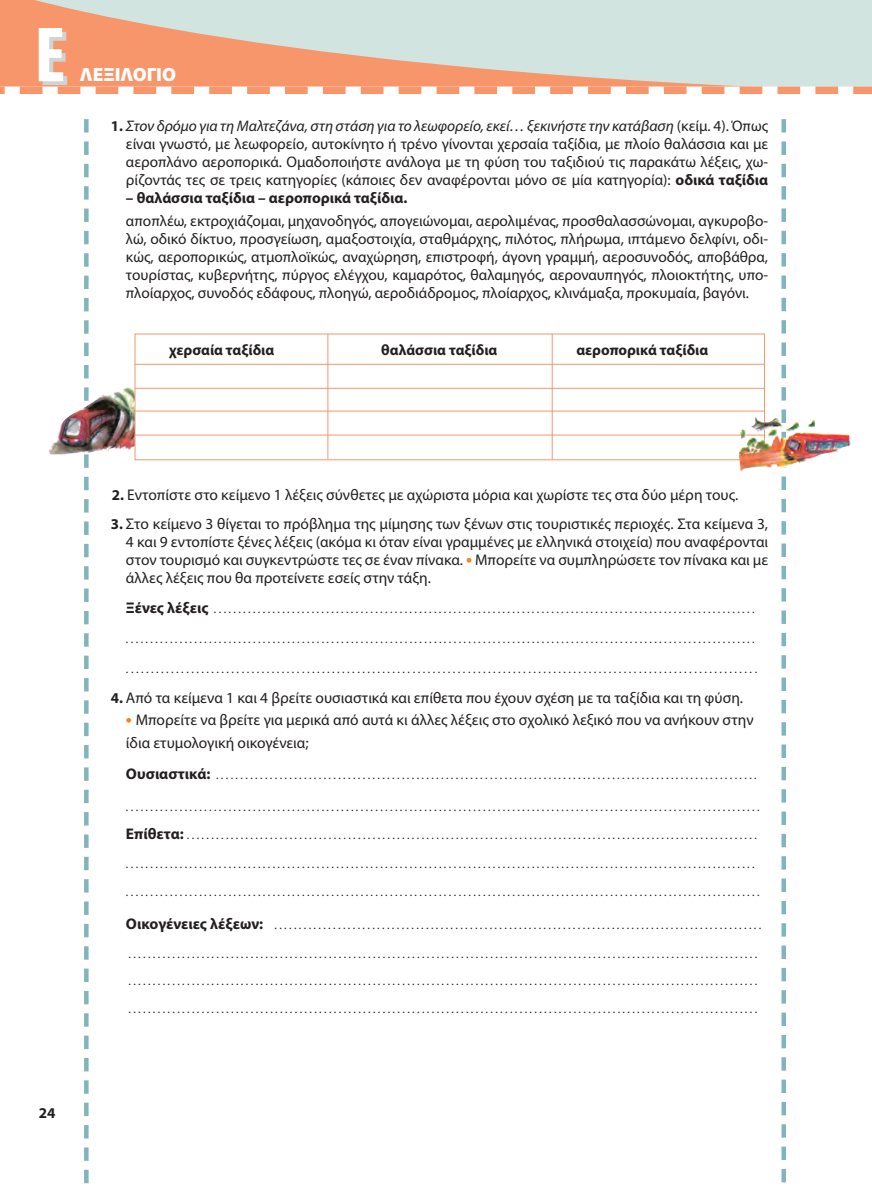
<style>
.page{position:relative;width:872px;height:1191px;background:#fff}
.page>*{position:absolute;margin:0;border:0;box-sizing:border-box;transform-origin:0 0}
.t1{font:700 condensed 78.9px "Myriad Pro";color:#fff}
.t2{font:900 19.2px "Myriad Pro";color:#fff}
.KEIMENO_ME_NOUMERA{font:15.45px/18px "Myriad Pro";color:#231f20;text-align:justify}
.KEIMENO_ME_NOUMERA-2{font:15.3px/18px "Myriad Pro";color:#231f20;text-align:justify}
.KEIMENO_ME_NOUMERA-3{font:700 15.3px "Myriad Pro";color:#231f20}
.t3{font:700 15px "Myriad Pro";color:#231f20}
.KEIMENO_ME_NOUMERA-4{font:12px "Myriad Pro";color:#231f20}
.s1{font-weight:700;font-size:15px}
.s2{font-style:italic}
.s3{font-weight:700}
.s4{font-weight:700;font-size:18px;color:#f5821f}
.s5{font-weight:700;font-size:15.45px}
</style>
<div class="page">
<svg style="left:84px;top:119px;width:5px;height:1065px"></svg>
<svg style="left:781px;top:119px;width:5px;height:1064px"></svg>
<div style="left:135px;top:334px;width:630px;height:126px;background:#fff;border:1px solid #f7966b"></div>
<hr style="left:327px;top:334px;width:1px;height:125px;background:#f7966b">
<hr style="left:552px;top:334px;width:1px;height:125px;background:#f7966b">
<hr style="left:135px;top:364px;width:630px;height:1px;background:#f7966b">
<hr style="left:135px;top:388px;width:630px;height:1px;background:#f7966b">
<hr style="left:135px;top:411px;width:630px;height:1px;background:#f7966b">
<hr style="left:135px;top:435px;width:630px;height:1px;background:#f7966b">
<img style="left:48px;top:387px;width:87px;height:68px">
<div style="left:0;top:0;width:872px;height:89px;background:#d2e4df"></div>
<svg style="left:0;top:0;width:733px;height:86px"></svg>
<img style="left:734px;top:417px;width:117px;height:55px">
<svg style="left:0;top:86px;width:872px;height:8px"></svg>
<p class="t1" style="left:34px;top:6px;width:33px">E</p>
<p class="t2" style="left:80px;top:64px;width:98px">ΛΕΞΙΛΟΓΙΟ</p>
<p class="KEIMENO_ME_NOUMERA-2" style="left:126px;top:117px;width:644px;text-indent:-15px"><span class="s1">1.</span> <span class="s2">Στον δρόμο για τη Μαλτεζάνα, στη στάση για το λεωφορείο, εκεί… ξεκινήστε την κατάβαση</span> (κείμ. 4). Όπως είναι γνωστό, με λεωφορείο, αυτοκίνητο ή τρένο γίνονται χερσαία ταξίδια, με πλοίο θαλάσσια και με αεροπλάνο αεροπορικά. Ομαδοποιήστε ανάλογα με τη φύση του ταξιδιού τις παρακάτω λέξεις, χω&shy;ρίζοντάς τες σε τρεις κατηγορίες (κάποιες δεν αναφέρονται μόνο σε μία κατηγορία): <span class="s3">οδικά ταξίδια</span></p>
<p class="KEIMENO_ME_NOUMERA-3" style="left:126px;top:188px;width:283px">– θαλάσσια ταξίδια – αεροπορικά ταξίδια.</p>
<p class="KEIMENO_ME_NOUMERA-2" style="left:126px;top:211px;width:644px">αποπλέω, εκτροχιάζομαι, μηχανοδηγός, απογειώνομαι, αερολιμένας, προσθαλασσώνομαι, αγκυροβο&shy;λώ, οδικό δίκτυο, προσγείωση, αμαξοστοιχία, σταθμάρχης, πιλότος, πλήρωμα, ιπτάμενο δελφίνι, οδι&shy;κώς, αεροπορικώς, ατμοπλοϊκώς, αναχώρηση, επιστροφή, άγονη γραμμή, αεροσυνοδός, αποβάθρα, τουρίστας, κυβερνήτης, πύργος ελέγχου, καμαρότος, θαλαμηγός, αεροναυπηγός, πλοιοκτήτης, υπο&shy;πλοίαρχος, συνοδός εδάφους, πλοηγώ, αεροδιάδρομος, πλοίαρχος, κλινάμαξα, προκυμαία, βαγόνι.</p>
<p class="t3" style="left:169px;top:340px;width:107px">χερσαία ταξίδια</p>
<p class="t3" style="left:381px;top:340px;width:117px">θαλάσσια ταξίδια</p>
<p class="t3" style="left:576px;top:340px;width:133px">αεροπορικά ταξίδια</p>
<p class="t3" style="left:39px;top:1103px;width:18px">24</p>
<p class="KEIMENO_ME_NOUMERA" style="left:112px;top:486px;width:628px"><span class="s1">2.</span> Εντοπίστε στο κείμενο 1 λέξεις σύνθετες με αχώριστα μόρια και χωρίστε τες στα δύο μέρη τους.</p>
<p class="KEIMENO_ME_NOUMERA" style="left:126px;top:514px;width:644px;text-indent:-15px"><span class="s1">3.</span> Στο κείμενο 3 θίγεται το πρόβλημα της μίμησης των ξένων στις τουριστικές περιοχές. Στα κείμενα 3, 4 και 9 εντοπίστε ξένες λέξεις (ακόμα κι όταν είναι γραμμένες με ελληνικά στοιχεία) που αναφέρονται στον τουρισμό και συγκεντρώστε τες σε έναν πίνακα. <span class="s4">•</span> Mπορείτε να συμπληρώσετε τον πίνακα και με άλλες λέξεις που θα προτείνετε εσείς στην τάξη.</p>
<p class="KEIMENO_ME_NOUMERA-4" style="left:126px;top:601px;width:630px"><span class="s5">Ξένες λέξεις</span> . . . . . . . . . . . . . . . . . . . . . . . . . . . . . . . . . . . . . . . . . . . . . . . . . . . . . . . . . . . . . . . . . . . . . . . . . . . . . . . . . . . . . . . . . . . . . . . . . . . . . . . . . . . . . . .</p>
<p class="KEIMENO_ME_NOUMERA-4" style="left:126px;top:631px;width:630px">. . . . . . . . . . . . . . . . . . . . . . . . . . . . . . . . . . . . . . . . . . . . . . . . . . . . . . . . . . . . . . . . . . . . . . . . . . . . . . . . . . . . . . . . . . . . . . . . . . . . . . . . . . . . . . . . . . . . . . . . . . . . . . . . .</p>
<p class="KEIMENO_ME_NOUMERA-4" style="left:126px;top:661px;width:632px">. . . . . . . . . . . . . . . . . . . . . . . . . . . . . . . . . . . . . . . . . . . . . . . . . . . . . . . . . . . . . . . . . . . . . . . . . . . . . . . . . . . . . . . . . . . . . . . . . . . . . . . . . . . . . . . . . . . . . . . . . . . . . .</p>
<p class="KEIMENO_ME_NOUMERA" style="left:111px;top:688px;width:633px"><span class="s1">4.</span> Aπό τα κείμενα 1 και 4 βρείτε ουσιαστικά και επίθετα που έχουν σχέση με τα ταξίδια και τη φύση.</p>
<p class="KEIMENO_ME_NOUMERA" style="left:126px;top:708px;width:629px;line-height:22.5px"><span class="s4">•</span> Mπορείτε να βρείτε για μερικά από αυτά κι άλλες λέξεις στο σχολικό λεξικό που να ανήκουν στην ίδια ετυμολογική οικογένεια;</p>
<p class="KEIMENO_ME_NOUMERA-4" style="left:126px;top:768px;width:632px"><span class="s5">Oυσιαστικά:</span> . . . . . . . . . . . . . . . . . . . . . . . . . . . . . . . . . . . . . . . . . . . . . . . . . . . . . . . . . . . . . . . . . . . . . . . . . . . . . . . . . . . . . . . . . . . . . . . . . . . . . . . . . . . . . . .</p>
<p class="KEIMENO_ME_NOUMERA-4" style="left:126px;top:799px;width:635px">. . . . . . . . . . . . . . . . . . . . . . . . . . . . . . . . . . . . . . . . . . . . . . . . . . . . . . . . . . . . . . . . . . . . . . . . . . . . . . . . . . . . . . . . . . . . . . . . . . . . . . . . . . . . . . . . . . . . . . . . . . . . . . . . . .</p>
<p class="KEIMENO_ME_NOUMERA-4" style="left:126px;top:828px;width:632px"><span class="s5">Eπίθετα:</span> . . . . . . . . . . . . . . . . . . . . . . . . . . . . . . . . . . . . . . . . . . . . . . . . . . . . . . . . . . . . . . . . . . . . . . . . . . . . . . . . . . . . . . . . . . . . . . . . . . . . . . . . . . . . . . . . . . . . .</p>
<p class="KEIMENO_ME_NOUMERA-4" style="left:126px;top:856px;width:630px">. . . . . . . . . . . . . . . . . . . . . . . . . . . . . . . . . . . . . . . . . . . . . . . . . . . . . . . . . . . . . . . . . . . . . . . . . . . . . . . . . . . . . . . . . . . . . . . . . . . . . . . . . . . . . . . . . . . . . . . . . . . . . . . . .</p>
<p class="KEIMENO_ME_NOUMERA-4" style="left:126px;top:885px;width:635px">. . . . . . . . . . . . . . . . . . . . . . . . . . . . . . . . . . . . . . . . . . . . . . . . . . . . . . . . . . . . . . . . . . . . . . . . . . . . . . . . . . . . . . . . . . . . . . . . . . . . . . . . . . . . . . . . . . . . . . . . . . . . . . . . . .</p>
<p class="KEIMENO_ME_NOUMERA-4" style="left:126px;top:918px;width:637px"><span class="s5">Oικογένειες λέξεων:</span> . . . . . . . . . . . . . . . . . . . . . . . . . . . . . . . . . . . . . . . . . . . . . . . . . . . . . . . . . . . . . . . . . . . . . . . . . . . . . . . . . . . . . . . . . . . . . . . . . . . .</p>
<p class="KEIMENO_ME_NOUMERA-4" style="left:128px;top:946px;width:630px">. . . . . . . . . . . . . . . . . . . . . . . . . . . . . . . . . . . . . . . . . . . . . . . . . . . . . . . . . . . . . . . . . . . . . . . . . . . . . . . . . . . . . . . . . . . . . . . . . . . . . . . . . . . . . . . . . . . . . . . . . . . . . . . . .</p>
<p class="KEIMENO_ME_NOUMERA-4" style="left:128px;top:973px;width:630px">. . . . . . . . . . . . . . . . . . . . . . . . . . . . . . . . . . . . . . . . . . . . . . . . . . . . . . . . . . . . . . . . . . . . . . . . . . . . . . . . . . . . . . . . . . . . . . . . . . . . . . . . . . . . . . . . . . . . . . . . . . . . . . . . .</p>
<p class="KEIMENO_ME_NOUMERA-4" style="left:128px;top:1002px;width:630px">. . . . . . . . . . . . . . . . . . . . . . . . . . . . . . . . . . . . . . . . . . . . . . . . . . . . . . . . . . . . . . . . . . . . . . . . . . . . . . . . . . . . . . . . . . . . . . . . . . . . . . . . . . . . . . . . . . . . . . . . . . . . . . . . .</p>
</div>
